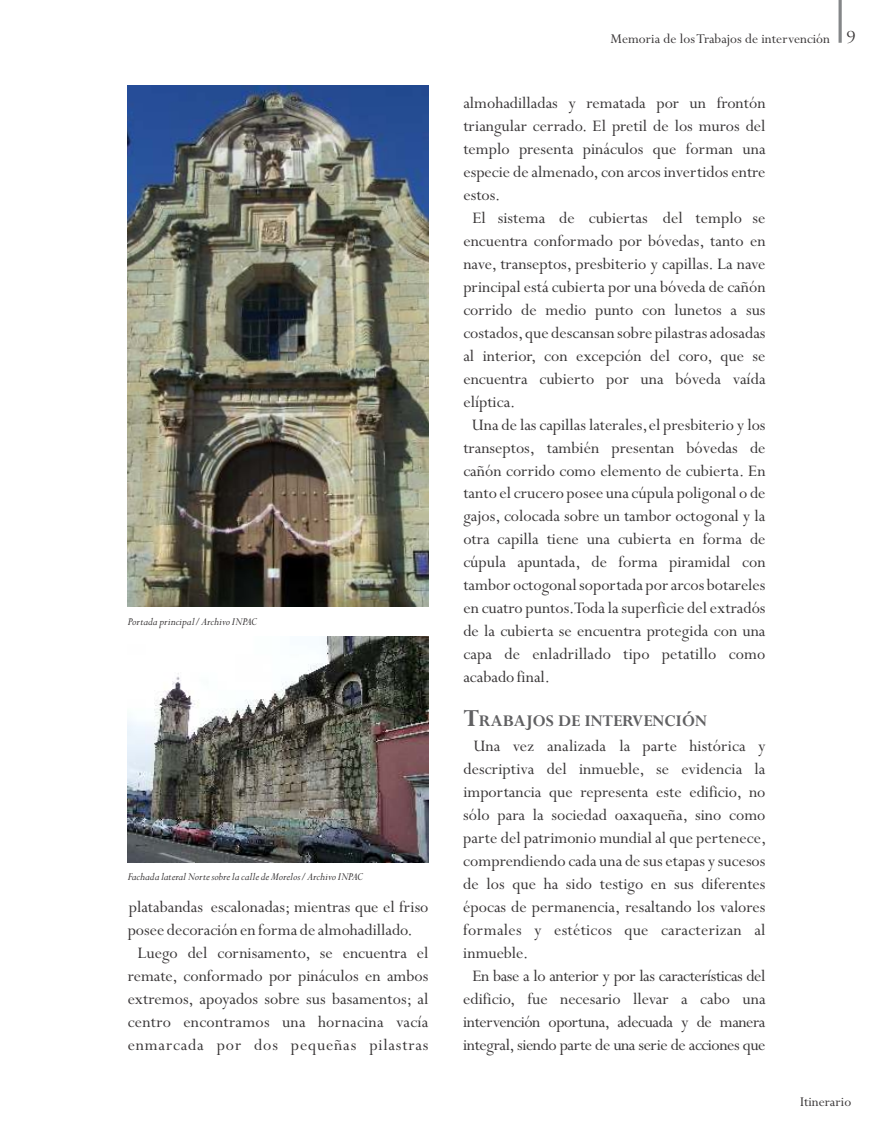
<style>
.page{position:relative;width:893px;height:1140px;background:#fff}
.page>*{position:absolute;margin:0;border:0;box-sizing:border-box;transform-origin:0 0}
.t1{font:18px "Perpetua";color:#373435}
.t2{font:18px "Perpetua";letter-spacing:-.025em;color:#373435}
.t3{font:18px "Perpetua";letter-spacing:.045em;color:#373435}
.t4{font:700 18px "Perpetua";color:#606062}
.t5{font:300 16.5px "Perpetua Titling";color:#373435}
.t6{font:15px "Perpetua";color:#373435}
.t7{font:italic 12px "Perpetua";color:#373435}
.s1{font-size:27px}
</style>
<div class="page">
<svg style="left:838px;top:0;width:4px;height:43px"></svg>
<img style="left:128px;top:636px;width:301px;height:226px">
<img style="left:128px;top:85px;width:301px;height:521px">
<p class="t7" style="left:128px;top:617px;width:131px">Portada principal/ Archivo INPAC</p>
<p class="t7" style="left:128px;top:872px;width:237px">Fachada lateral Norte sobre la calle de Morelos/ Archivo INPAC</p>
<p class="t1" style="left:129px;top:900px;width:301px">platabandas escalonadas; mientras que el friso</p>
<p class="t1" style="left:128px;top:923px;width:287px">posee decoración en forma de almohadillado.</p>
<p class="t1" style="left:138px;top:946px;width:292px">Luego del cornisamento, se encuentra el</p>
<p class="t1" style="left:128px;top:969px;width:302px">remate, conformado por pináculos en ambos</p>
<p class="t1" style="left:128px;top:992px;width:302px">extremos, apoyados sobre sus basamentos; al</p>
<p class="t1" style="left:128px;top:1015px;width:302px">centro encontramos una hornacina vacía</p>
<p class="t3" style="left:128px;top:1038px;width:302px">enmarcada por dos pequeñas pilastras</p>
<p class="t6" style="left:610px;top:33px;width:221px">Memoria de los Trabajos de intervención</p>
<p class="t5" style="left:846px;top:31px;width:11px">9</p>
<p class="t1" style="left:463px;top:97px;width:304px">almohadilladas y rematada por un frontón</p>
<p class="t1" style="left:463px;top:120px;width:304px">triangular cerrado. El pretil de los muros del</p>
<p class="t1" style="left:463px;top:143px;width:304px">templo presenta pináculos que forman una</p>
<p class="t1" style="left:463px;top:166px;width:304px">especie de almenado,con arcos invertidos entre</p>
<p class="t1" style="left:463px;top:189px;width:38px">estos.</p>
<p class="t1" style="left:472px;top:212px;width:295px">El sistema de cubiertas del templo se</p>
<p class="t1" style="left:463px;top:235px;width:304px">encuentra conformado por bóvedas, tanto en</p>
<p class="t1" style="left:463px;top:257px;width:304px">nave, transeptos, presbiterio y capillas. La nave</p>
<p class="t1" style="left:463px;top:280px;width:304px">principal está cubierta por una bóveda de cañón</p>
<p class="t1" style="left:463px;top:303px;width:304px">corrido de medio punto con lunetos a sus</p>
<p class="t1" style="left:463px;top:326px;width:304px">costados,que descansan sobre pilastras adosadas</p>
<p class="t1" style="left:463px;top:349px;width:304px">al interior, con excepción del coro, que se</p>
<p class="t1" style="left:463px;top:372px;width:304px">encuentra cubierto por una bóveda vaída</p>
<p class="t1" style="left:463px;top:395px;width:54px">elíptica.</p>
<p class="t1" style="left:472px;top:418px;width:295px">Una de las capillas laterales,el presbiterio y los</p>
<p class="t1" style="left:463px;top:441px;width:304px">transeptos, también presentan bóvedas de</p>
<p class="t1" style="left:463px;top:464px;width:304px">cañón corrido como elemento de cubierta. En</p>
<p class="t1" style="left:463px;top:487px;width:304px">tanto el crucero posee una cúpula poligonal o de</p>
<p class="t1" style="left:463px;top:510px;width:304px">gajos, colocada sobre un tambor octogonal y la</p>
<p class="t1" style="left:463px;top:533px;width:304px">otra capilla tiene una cubierta en forma de</p>
<p class="t1" style="left:463px;top:556px;width:304px">cúpula apuntada, de forma piramidal con</p>
<p class="t1" style="left:463px;top:579px;width:304px">tambor octogonal soportada por arcos botareles</p>
<p class="t1" style="left:463px;top:602px;width:304px">en cuatro puntos.Toda la superficie del extradós</p>
<p class="t1" style="left:463px;top:625px;width:304px">de la cubierta se encuentra protegida con una</p>
<p class="t1" style="left:463px;top:648px;width:304px">capa de enladrillado tipo petatillo como</p>
<p class="t1" style="left:463px;top:671px;width:88px">acabado final.</p>
<p class="t4" style="left:464px;top:714px;width:245px"><span class="s1">T</span>RABAJOS DE INTERVENCIÓN</p>
<p class="t1" style="left:473px;top:739px;width:294px">Una vez analizada la parte histórica y</p>
<p class="t1" style="left:463px;top:762px;width:304px">descriptiva del inmueble, se evidencia la</p>
<p class="t1" style="left:463px;top:785px;width:304px">importancia que representa este edificio, no</p>
<p class="t1" style="left:463px;top:808px;width:304px">sólo para la sociedad oaxaqueña, sino como</p>
<p class="t1" style="left:463px;top:831px;width:304px">parte del patrimonio mundial al que pertenece,</p>
<p class="t1" style="left:463px;top:854px;width:304px">comprendiendo cada una de sus etapas y sucesos</p>
<p class="t1" style="left:463px;top:877px;width:304px">de los que ha sido testigo en sus diferentes</p>
<p class="t1" style="left:463px;top:900px;width:304px">épocas de permanencia, resaltando los valores</p>
<p class="t1" style="left:463px;top:923px;width:304px">formales y estéticos que caracterizan al</p>
<p class="t1" style="left:463px;top:946px;width:66px">inmueble.</p>
<p class="t2" style="left:472px;top:969px;width:295px">En base a lo anterior y por las características del</p>
<p class="t1" style="left:463px;top:992px;width:304px">edificio, fue necesario llevar a cabo una</p>
<p class="t2" style="left:463px;top:1015px;width:304px">intervención oportuna, adecuada y de manera</p>
<p class="t2" style="left:463px;top:1038px;width:304px">integral,siendo parte de una serie de acciones que</p>
<p class="t6" style="left:800px;top:1096px;width:53px">Itinerario</p>
</div>
